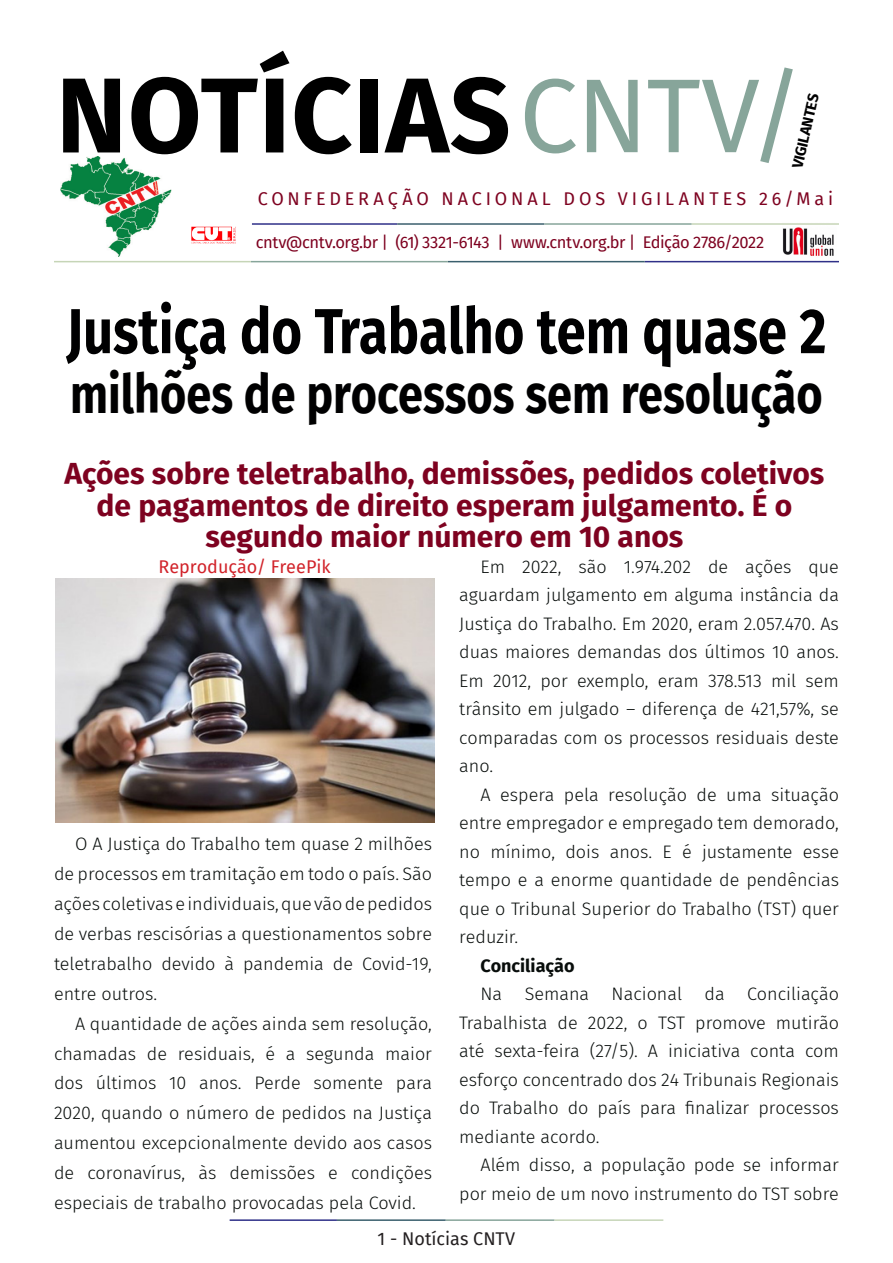
<style>
.page{position:relative;width:893px;height:1263px;background:#fff}
.page>*{position:absolute;margin:0;border:0;box-sizing:border-box;transform-origin:0 0}
.t1{font:700 106.5px "Fira Sans";letter-spacing:.01em;color:#000}
.t2{font:700 63.45px "Fira Sans";color:#000001;scale:.83 1}
.t3{font:700 54.45px "Fira Sans";color:#000001;scale:.83 1}
.t4{font:700 30px/31.5px "Fira Sans";color:#7e0220;text-align:center}
.t5{font:300 18px/28.5px "Fira Sans";color:#080d0b;text-align:justify}
.t6{font:18px "Fira Sans";letter-spacing:.215em;color:#7e0220}
.t7{font:18px "Fira Sans";color:#d1232a}
.t8{font:18px "Fira Sans";color:#231f20}
.t9{font:700 18px "Fira Sans";color:#080d0b}
.t10{font:16.5px "Fira Sans";letter-spacing:-.025em;color:#7e0220}
.t11{font:700 15px "Fira Sans";color:#000001}
.s1{font-weight:400;font-size:105px;color:#87a59a}
</style>
<div class="page">
<hr style="left:230px;top:1219px;width:107px;height:2px;background:#2f3088">
<hr style="left:337px;top:1219px;width:109px;height:2px;background:#3a5f6d">
<hr style="left:446px;top:1219px;width:109px;height:2px;background:#87a59a">
<hr style="left:555px;top:1219px;width:108px;height:2px;background:#c6d5b7">
<img style="left:782px;top:227px;width:54px;height:34px">
<hr style="left:252px;top:223px;width:145px;height:2px;background:#2f3088">
<hr style="left:397px;top:223px;width:147px;height:2px;background:#3a5f6d">
<hr style="left:544px;top:223px;width:148px;height:2px;background:#87a59a">
<hr style="left:692px;top:223px;width:147px;height:2px;background:#c6d5b7">
<hr style="left:645px;top:261px;width:194px;height:1px;background:#2f3088">
<hr style="left:448px;top:261px;width:197px;height:1px;background:#3a5f6d">
<hr style="left:251px;top:261px;width:197px;height:1px;background:#87a59a">
<hr style="left:54px;top:261px;width:197px;height:1px;background:#c6d5b7">
<img style="left:61px;top:157px;width:110px;height:100px">
<img style="left:191px;top:226px;width:45px;height:18px">
<img style="left:55px;top:578px;width:380px;height:245px">
<p class="t1" style="left:56px;top:26px;width:749px">NOTÍCIAS<span class="s1">CNTV/</span></p>
<p class="t11" style="left:785px;top:165px;width:77px;rotate:-77deg">VIGILANTES</p>
<p class="t6" style="left:258px;top:185px;width:577px">CONFEDERAÇÃO NACIONAL DOS VIGILANTES 26/Mai</p>
<p class="t10" style="left:256px;top:229px;width:510px">cntv@cntv.org.br | (61) 3321-6143 | www.cntv.org.br | Edição 2786/2022</p>
<p class="t2" style="left:66px;top:278px;width:917px">Justiça do Trabalho tem quase 2</p>
<p class="t3" style="left:70px;top:348px;width:908px">milhões de processos sem resolução</p>
<p class="t4" style="left:64px;top:456px;width:761px">Ações sobre teletrabalho, demissões, pedidos coletivos de pagamentos de direito esperam julgamento. É o segundo maior número em 10 anos</p>
<p class="t7" style="left:159px;top:553px;width:174px">Reprodução/ FreePik</p>
<p class="t5" style="left:459px;top:552px;width:381px;text-indent:21px">Em 2022, são 1.974.202 de ações que aguardam julgamento em alguma instância da Justiça do Trabalho. Em 2020, eram 2.057.470. As duas maiores demandas dos últimos 10 anos.<br>Em 2012, por exemplo, eram 378.513 mil sem trânsito em julgado – diferença de 421,57%, se comparadas com os processos residuais deste ano.</p>
<p class="t5" style="left:459px;top:780px;width:381px;text-indent:21px">A espera pela resolução de uma situação entre empregador e empregado tem demorado, no mínimo, dois anos. E é justamente esse tempo e a enorme quantidade de pendências que o Tribunal Superior do Trabalho (TST) quer reduzir.</p>
<p class="t9" style="left:480px;top:950px;width:96px">Conciliação</p>
<p class="t5" style="left:459px;top:979px;width:381px;text-indent:21px">Na Semana Nacional da Conciliação Trabalhista de 2022, o TST promove mutirão até sexta-feira (27/5). A iniciativa conta com esforço concentrado dos 24 Tribunais Regionais do Trabalho do país para finalizar processos mediante acordo.</p>
<p class="t5" style="left:459px;top:1150px;width:381px;text-align:right">Além disso, a população pode se informar por meio de um novo instrumento do TST sobre</p>
<p class="t5" style="left:54px;top:829px;width:380px;line-height:29.8px;text-indent:21px">O A Justiça do Trabalho tem quase 2 milhões de processos em tramitação em todo o país. São ações coletivas e individuais, que vão de pedidos de verbas rescisórias a questionamentos sobre teletrabalho devido à pandemia de Covid-19, entre outros.</p>
<p class="t5" style="left:54px;top:1008px;width:380px;line-height:29.8px;text-indent:21px">A quantidade de ações ainda sem resolução, chamadas de residuais, é a segunda maior dos últimos 10 anos. Perde somente para 2020, quando o número de pedidos na Justiça aumentou excepcionalmente devido aos casos de coronavírus, às demissões e condições especiais de trabalho provocadas pela Covid.</p>
<p class="t8" style="left:378px;top:1225px;width:139px">1 - Notícias CNTV</p>
</div>
